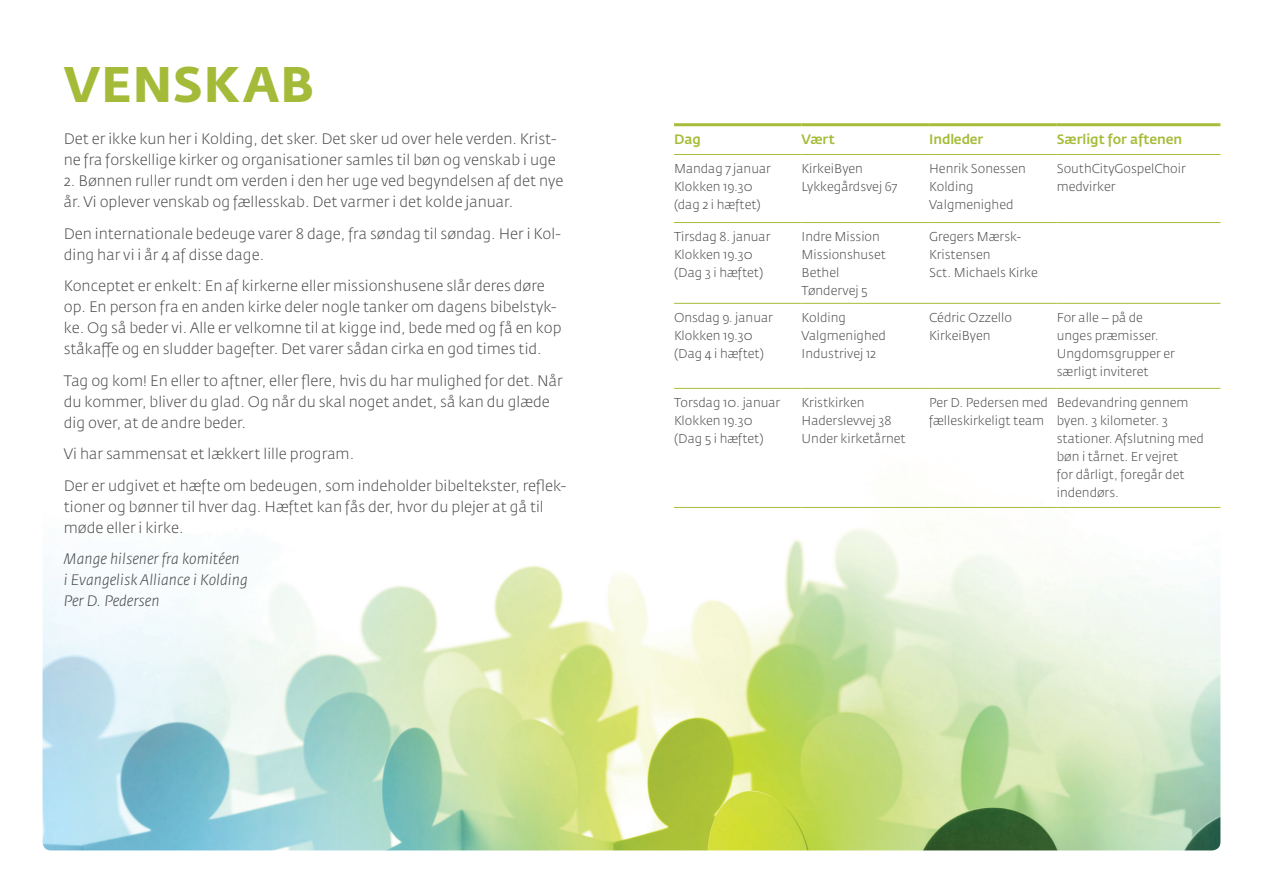
<style>
.page{position:relative;width:1263px;height:893px;background:#fff}
.page>*{position:absolute;margin:0;border:0;box-sizing:border-box;transform-origin:0 0}
.t1{font:700 49.5px "Fedra Sans Pro";letter-spacing:.02em;color:#a4bb39}
.t2{font:300 15px/21px "Fedra Sans Pro";color:#4b4c4d}
.t3{font:italic 300 15px "Fedra Sans Pro";color:#4b4c4d}
.t4{font:500 13.5px "Fedra Sans Pro";color:#a5bc39}
.t5{font:300 12.75px/18px "Fedra Sans Pro";color:#4b4c4d}
</style>
<div class="page">
<img style="left:43px;top:126px;width:1177px;height:724px">
<hr style="left:674px;top:123px;width:127px;height:3px;background:#a6bd39">
<hr style="left:801px;top:123px;width:128px;height:3px;background:#a6bd39">
<hr style="left:929px;top:123px;width:128px;height:3px;background:#a6bd39">
<hr style="left:1057px;top:123px;width:163px;height:3px;background:#a6bd39">
<hr style="left:674px;top:154px;width:127px;height:1px;background:#a6bd39">
<hr style="left:801px;top:154px;width:128px;height:1px;background:#a6bd39">
<hr style="left:929px;top:154px;width:128px;height:1px;background:#a6bd39">
<hr style="left:1057px;top:154px;width:163px;height:1px;background:#a6bd39">
<hr style="left:674px;top:222px;width:127px;height:1px;background:#a6bd39">
<hr style="left:801px;top:222px;width:128px;height:1px;background:#a6bd39">
<hr style="left:929px;top:222px;width:128px;height:1px;background:#a6bd39">
<hr style="left:1057px;top:222px;width:163px;height:1px;background:#a6bd39">
<hr style="left:674px;top:303px;width:127px;height:1px;background:#a6bd39">
<hr style="left:801px;top:303px;width:128px;height:1px;background:#a6bd39">
<hr style="left:929px;top:303px;width:128px;height:1px;background:#a6bd39">
<hr style="left:1057px;top:303px;width:163px;height:1px;background:#a6bd39">
<hr style="left:674px;top:388px;width:127px;height:1px;background:#a6bd39">
<hr style="left:801px;top:388px;width:128px;height:1px;background:#a6bd39">
<hr style="left:929px;top:388px;width:128px;height:1px;background:#a6bd39">
<hr style="left:1057px;top:388px;width:163px;height:1px;background:#a6bd39">
<hr style="left:674px;top:507px;width:127px;height:1px;background:#a6bd39">
<hr style="left:801px;top:507px;width:128px;height:1px;background:#a6bd39">
<hr style="left:929px;top:507px;width:128px;height:1px;background:#a6bd39">
<hr style="left:1057px;top:507px;width:163px;height:1px;background:#a6bd39">
<p class="t1" style="left:64px;top:54px;width:252px">VENSKAB</p>
<p class="t2" style="left:64px;top:129px;width:494px">Det er ikke kun her i Kolding, det sker. Det sker ud over hele verden. Krist&shy;ne fra forskellige kirker og organisationer samles til bøn og venskab i uge</p>
<p class="t2" style="left:64px;top:171px;width:501px">2. Bønnen ruller rundt om verden i den her uge ved begyndelsen af det nye år. Vi oplever venskab og fællesskab. Det varmer i det kolde januar.</p>
<p class="t2" style="left:64px;top:223px;width:498px">Den internationale bedeuge varer 8 dage, fra søndag til søndag. Her i Kol&shy;ding har vi i år 4 af disse dage.</p>
<p class="t2" style="left:64px;top:276px;width:499px">Konceptet er enkelt: En af kirkerne eller missionshusene slår deres døre op. En person fra en anden kirke deler nogle tanker om dagens bibelstyk&shy;ke. Og så beder vi. Alle er velkomne til at kigge ind, bede med og få en kop ståkaffe og en sludder bagefter. Det varer sådan cirka en god times tid.</p>
<p class="t2" style="left:64px;top:370px;width:501px">Tag og kom! En eller to aftner, eller flere, hvis du har mulighed for det. Når du kommer, bliver du glad. Og når du skal noget andet, så kan du glæde dig over, at de andre beder.</p>
<p class="t2" style="left:64px;top:444px;width:292px">Vi har sammensat et lækkert lille program.</p>
<p class="t2" style="left:64px;top:475px;width:504px">Der er udgivet et hæfte om bedeugen, som indeholder bibeltekster, reflek&shy;tioner og bønner til hver dag. Hæftet kan fås der, hvor du plejer at gå til møde eller i kirke.</p>
<p class="t3" style="left:64px;top:550px;width:177px">Mange hilsener fra komitéen</p>
<p class="t3" style="left:64px;top:571px;width:186px">i Evangelisk Alliance i Kolding</p>
<p class="t3" style="left:64px;top:592px;width:97px">Per D. Pedersen</p>
<p class="t4" style="left:674px;top:131px;width:29px">Dag</p>
<p class="t4" style="left:801px;top:131px;width:35px">Vært</p>
<p class="t4" style="left:929px;top:131px;width:55px">Indleder</p>
<p class="t4" style="left:1057px;top:131px;width:127px">Særligt for aftenen</p>
<p class="t5" style="left:674px;top:159px;width:98px">Mandag 7 januar</p>
<p class="t5" style="left:674px;top:177px;width:80px">Klokken 19.30</p>
<p class="t5" style="left:674px;top:195px;width:88px">(dag 2 i hæftet)</p>
<p class="t5" style="left:801px;top:159px;width:63px">KirkeiByen</p>
<p class="t5" style="left:801px;top:177px;width:97px">Lykkegårdsvej 67</p>
<p class="t5" style="left:929px;top:159px;width:98px">Henrik Sonessen</p>
<p class="t5" style="left:929px;top:177px;width:86px">Kolding<br>Valgmenighed</p>
<p class="t5" style="left:1057px;top:159px;width:131px">SouthCityGospelChoir medvirker</p>
<p class="t5" style="left:674px;top:228px;width:98px">Tirsdag 8. januar</p>
<p class="t5" style="left:674px;top:246px;width:80px">Klokken 19.30</p>
<p class="t5" style="left:674px;top:264px;width:91px">(Dag 3 i hæftet)</p>
<p class="t5" style="left:674px;top:308px;width:100px">Onsdag 9. januar</p>
<p class="t5" style="left:674px;top:326px;width:80px">Klokken 19.30</p>
<p class="t5" style="left:674px;top:344px;width:91px">(Dag 4 i hæftet)</p>
<p class="t5" style="left:674px;top:393px;width:108px">Torsdag 10. januar</p>
<p class="t5" style="left:674px;top:411px;width:80px">Klokken 19.30</p>
<p class="t5" style="left:674px;top:429px;width:91px">(Dag 5 i hæftet)</p>
<p class="t5" style="left:801px;top:228px;width:80px">Indre Mission</p>
<p class="t5" style="left:801px;top:246px;width:86px">Missionshuset<br>Bethel</p>
<p class="t5" style="left:801px;top:282px;width:68px">Tøndervej 5</p>
<p class="t5" style="left:801px;top:308px;width:86px">Kolding<br>Valgmenighed</p>
<p class="t5" style="left:801px;top:344px;width:76px">Industrivej 12</p>
<p class="t5" style="left:801px;top:393px;width:64px">Kristkirken</p>
<p class="t5" style="left:801px;top:411px;width:91px">Haderslevvej 38</p>
<p class="t5" style="left:801px;top:429px;width:106px">Under kirketårnet</p>
<p class="t5" style="left:929px;top:228px;width:94px">Gregers Mærsk-<br>Kristensen</p>
<p class="t5" style="left:929px;top:264px;width:110px">Sct. Michaels Kirke</p>
<p class="t5" style="left:929px;top:308px;width:84px">Cédric Ozzello</p>
<p class="t5" style="left:929px;top:326px;width:63px">KirkeiByen</p>
<p class="t5" style="left:1057px;top:308px;width:120px">For alle – på de unges præmisser.<br>Ungdomsgrupper er</p>
<p class="t5" style="left:1057px;top:362px;width:93px">særligt inviteret</p>
<p class="t5" style="left:929px;top:393px;width:120px">Per D. Pedersen med fælleskirkeligt team</p>
<p class="t5" style="left:1057px;top:393px;width:149px">Bedevandring gennem byen. 3 kilometer. 3 stationer. Afslutning med bøn i tårnet. Er vejret<br>for dårligt, foregår det indendørs.</p>
</div>
